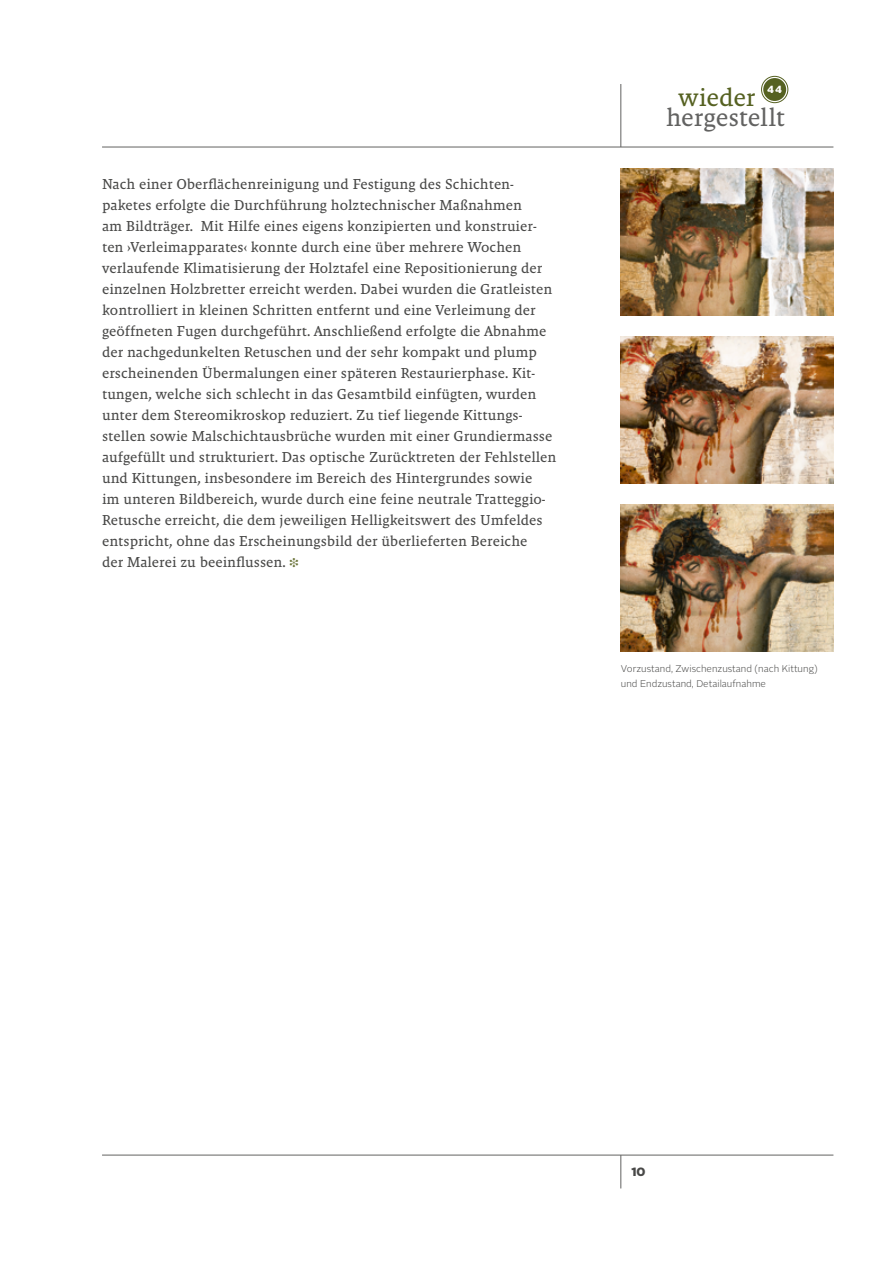
<style>
.page{position:relative;width:893px;height:1263px;background:#fff}
.page>*{position:absolute;margin:0;border:0;box-sizing:border-box;transform-origin:0 0}
.t1{font:25.65px "Malaga OT";letter-spacing:-.01em;color:#626261}
.t2{font:25.65px "Malaga OT";letter-spacing:-.015em;color:#556121}
.t3{font:14.7px/21px "Malaga OT";color:#484847}
.t4{font:900 12px "Alright Sans";color:#484847}
.t5{font:900 10.35px "Alright Sans";color:#fff}
.t6{font:300 9.75px/14.7px "Alright Sans";color:#484847}
.s1{color:#6b743a}
</style>
<div class="page">
<hr style="left:102px;top:147px;width:731px;height:1px;background:#626261">
<hr style="left:102px;top:1155px;width:731px;height:1px;background:#626261">
<div style="left:763px;top:78px;width:23px;height:23px;background:#556121;border-radius:50%"></div>
<div style="left:761px;top:76px;width:27px;height:27px;border:1px solid #556121;border-radius:50%"></div>
<hr style="left:621px;top:84px;width:1px;height:63px;background:#626261">
<hr style="left:621px;top:1155px;width:1px;height:33px;background:#626261">
<img style="left:621px;top:168px;width:212px;height:147px">
<img style="left:621px;top:336px;width:212px;height:147px">
<img style="left:621px;top:504px;width:212px;height:147px">
<p class="t3" style="left:102px;top:173px;width:456px">Nach einer Oberflächenreinigung und Festigung des Schichten&shy;paketes erfolgte die Durchführung holztechnischer Maßnahmen<br>am Bildträger. Mit Hilfe eines eigens konzipierten und konstruier&shy;ten ›Verleimapparates‹ konnte durch eine über mehrere Wochen verlaufende Klimatisierung der Holztafel eine Repositionierung der einzelnen Holzbretter erreicht werden. Dabei wurden die Gratleisten kontrolliert in kleinen Schritten entfernt und eine Verleimung der geöffneten Fugen durchgeführt. Anschließend erfolgte die Abnahme der nachgedunkelten Retuschen und der sehr kompakt und plump erscheinenden Übermalungen einer späteren Restaurierphase. Kit&shy;tungen, welche sich schlecht in das Gesamtbild einfügten, wurden unter dem Stereomikroskop reduziert. Zu tief liegende Kittungs&shy;stellen sowie Malschichtausbrüche wurden mit einer Grundiermasse aufgefüllt und strukturiert. Das optische Zurücktreten der Fehlstellen und Kittungen, insbesondere im Bereich des Hintergrundes sowie<br>im unteren Bildbereich, wurde durch eine feine neutrale Tratteggio-Retusche erreicht, die dem jeweiligen Helligkeitswert des Umfeldes entspricht, ohne das Erscheinungsbild der überlieferten Bereiche<br>der Malerei zu beeinflussen. <span class="s1">❉</span></p>
<h1 class="t2" style="left:678px;top:83px;width:79px">wieder</h1>
<p class="t5" style="left:767px;top:82px;width:16px">44</p>
<h1 class="t1" style="left:666px;top:103px;width:120px">hergestellt</h1>
<p class="t6" style="left:621px;top:662px;width:198px">Vorzustand, Zwischenzustand (nach Kittung) und Endzustand, Detailaufnahme</p>
<p class="t4" style="left:631px;top:1163px;width:16px">10</p>
</div>
